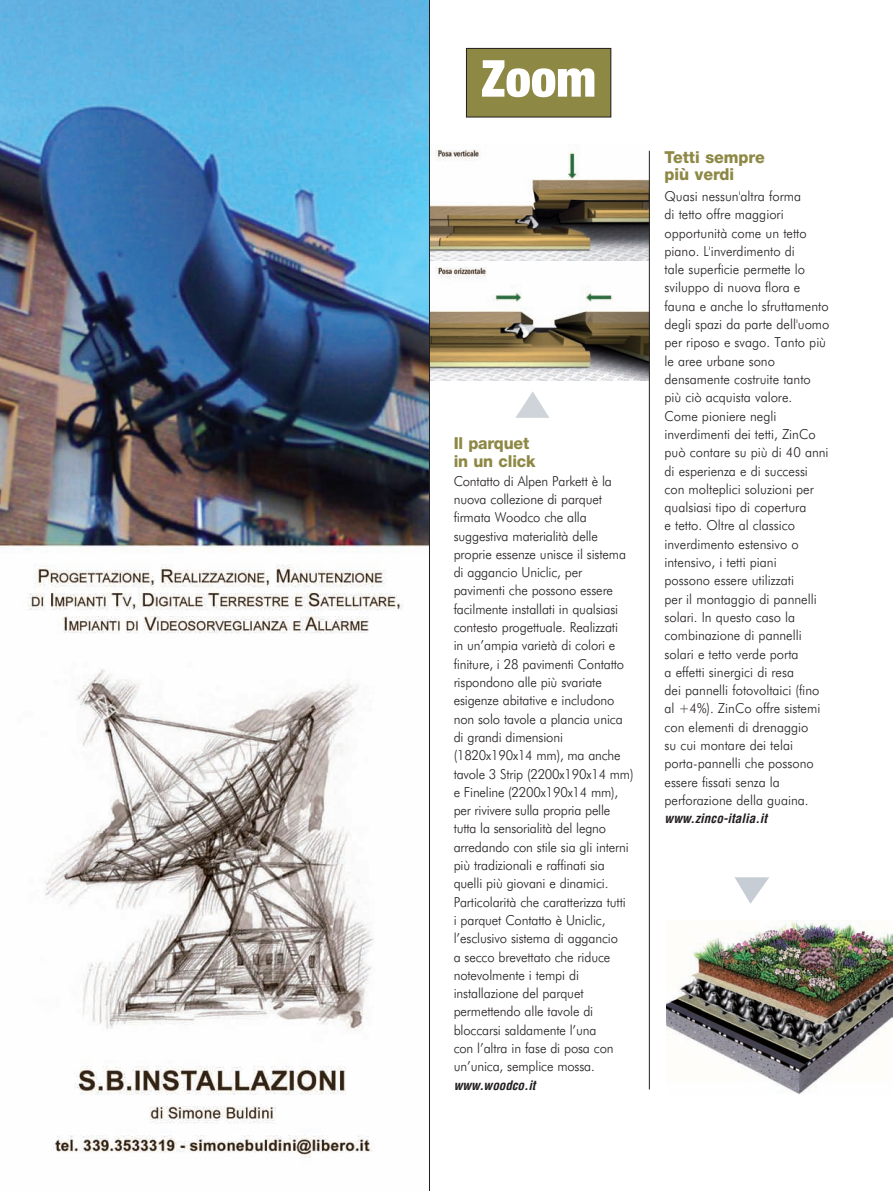
<style>
.page{position:relative;width:893px;height:1191px;background:#fff}
.page>*{position:absolute;margin:0;border:0;box-sizing:border-box;transform-origin:0 0}
.t1{font:900 condensed 51px "Helvetica Neue";color:#fff}
.t2{font:800 16.5px/18.3px "Helvetica Neue";letter-spacing:-.01em;color:#8e8845;scale:.96 1}
.t3{font:300 13.8px/18.3px "Futura BT";letter-spacing:-.01em;color:#231f20;scale:.94 1}
.t4{font:italic 700 condensed 12.75px "Helvetica";color:#231f20}
</style>
<div class="page">
<img style="left:0;top:0;width:429px;height:1158px">
<img style="left:666px;top:920px;width:226px;height:174px">
<img style="left:430px;top:144px;width:219px;height:237px">
<svg style="left:515px;top:391px;width:34px;height:27px"></svg>
<svg style="left:735px;top:877px;width:34px;height:26px"></svg>
<div style="left:466px;top:48px;width:145px;height:69px;background:#8e8845"></div>
<div style="left:466px;top:48px;width:145px;height:69px;border:1px solid #231f20"></div>
<hr style="left:429px;top:0;width:1px;height:1191px;background:#231f20">
<hr style="left:649px;top:151px;width:1px;height:938px;background:#231f20">
<h1 class="t1" style="left:481px;top:47px;width:116px">Zoom</h1>
<p class="t2" style="left:454px;top:435px;width:87px">Il parquet in un click</p>
<p class="t3" style="left:454px;top:472px;width:193px">Contatto di Alpen Parkett è la nuova collezione di parquet firmata Woodco che alla suggestiva materialità delle proprie essenze unisce il sistema di aggancio Uniclic, per pavimenti che possono essere facilmente installati in qualsiasi contesto progettuale. Realizzati<br>in un’ampia varietà di colori e finiture, i 28 pavimenti Contatto rispondono alle più svariate esigenze abitative e includono non solo tavole a plancia unica di grandi dimensioni (1820x190x14 mm), ma anche tavole 3 Strip (2200x190x14 mm) e Fineline (2200x190x14 mm), per rivivere sulla propria pelle tutta la sensorialità del legno arredando con stile sia gli interni più tradizionali e raffinati sia quelli più giovani e dinamici.<br>Particolarità che caratterizza tutti<br>i parquet Contatto è Uniclic, l’esclusivo sistema di aggancio<br>a secco brevettato che riduce notevolmente i tempi di installazione del parquet permettendo alle tavole di bloccarsi saldamente l’una<br>con l’altra in fase di posa con un’unica, semplice mossa.</p>
<p class="t4" style="left:454px;top:1077px;width:83px">www.woodco.it</p>
<p class="t2" style="left:664px;top:150px;width:106px;line-height:17px">Tetti sempre più verdi</p>
<p class="t3" style="left:664px;top:187px;width:177px">Quasi nessun'altra forma<br>di tetto offre maggiori opportunità come un tetto piano. L'inverdimento di<br>tale superficie permette lo sviluppo di nuova flora e fauna e anche lo sfruttamento degli spazi da parte dell'uomo per riposo e svago. Tanto più le aree urbane sono densamente costruite tanto più ciò acquista valore.<br>Come pioniere negli inverdimenti dei tetti, ZinCo può contare su più di 40 anni di esperienza e di successi con molteplici soluzioni per qualsiasi tipo di copertura<br>e tetto. Oltre al classico inverdimento estensivo o intensivo, i tetti piani<br>possono essere utilizzati<br>per il montaggio di pannelli solari. In questo caso la combinazione di pannelli solari e tetto verde porta<br>a effetti sinergici di resa<br>dei pannelli fotovoltaici (fino al +4%). ZinCo offre sistemi con elementi di drenaggio<br>su cui montare dei telai porta-pannelli che possono essere fissati senza la perforazione della guaina.</p>
<p class="t4" style="left:664px;top:811px;width:104px">www.zinco-italia.it</p>
</div>
